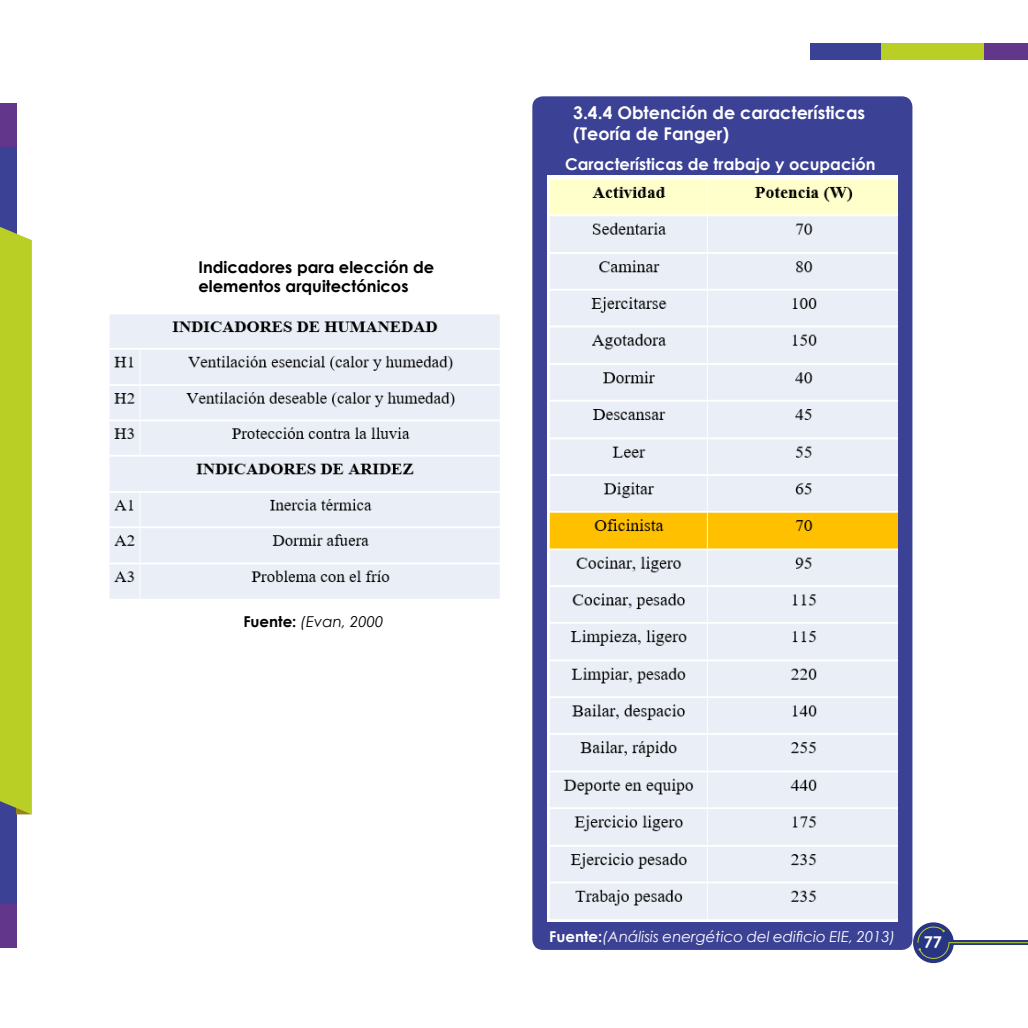
<style>
.page{position:relative;width:1028px;height:1028px;background:#fff}
.page>*{position:absolute;margin:0;border:0;box-sizing:border-box;transform-origin:0 0}
.t1{font:700 17.5px/21px "Century Gothic";color:#fff}
.t2{font:700 16.25px/19.5px "Century Gothic";color:#000}
.t3{font:700 16.25px "Century Gothic";color:#fff}
.t4{font:italic 15px "Century Gothic";color:#fff}
.t5{font:italic 15px "Century Gothic";color:#000}
.s1{font-weight:700;font-style:normal}
</style>
<div class="page">
<div style="left:0;top:147px;width:16px;height:757px;background:#3b4194"></div>
<div style="left:810px;top:44px;width:71px;height:16px;background:#3b4194"></div>
<div style="left:0;top:227px;width:32px;height:587px;background:#bacf26"></div>
<div style="left:881px;top:44px;width:103px;height:16px;background:#bacf26"></div>
<div style="left:984px;top:44px;width:44px;height:16px;background:#61368b"></div>
<div style="left:0;top:904px;width:16px;height:43px;background:#61368b"></div>
<div style="left:0;top:103px;width:16px;height:44px;background:#61368b"></div>
<div style="left:913px;top:922px;width:40px;height:41px;background:#283583;border-radius:50%"></div>
<svg style="left:917px;top:926px;width:111px;height:33px"></svg>
<div style="left:532px;top:96px;width:380px;height:854px;background:#3b4194;border-radius:11px"></div>
<img style="left:110px;top:314px;width:390px;height:285px">
<img style="left:547px;top:175px;width:350px;height:746px">
<p class="t2" style="left:198px;top:256px;width:237px">Indicadores para elección de elementos arquitectónicos</p>
<p class="t1" style="left:573px;top:102px;width:293px">3.4.4 Obtención de características (Teoría de Fanger)</p>
<p class="t3" style="left:565px;top:152px;width:312px">Características de trabajo y ocupación</p>
<p class="t5" style="left:243px;top:611px;width:142px"><span class="s1">Fuente:</span> (Evan, 2000</p>
<p class="t4" style="left:549px;top:926px;width:348px"><span class="s1">Fuente:</span>(Análisis energético del edificio EIE, 2013)</p>
<p class="t3" style="left:923px;top:929px;width:20px">77</p>
</div>
